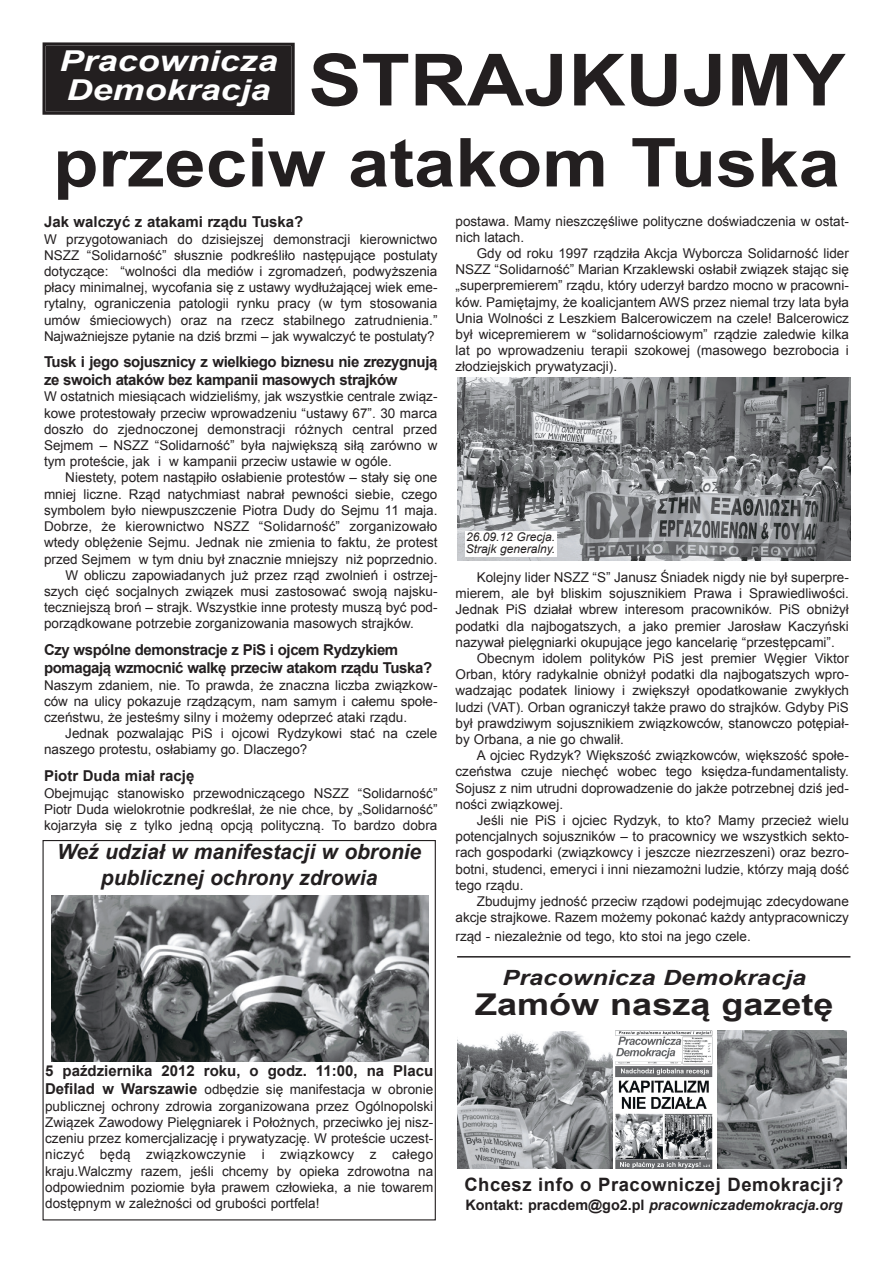
<style>
.page{position:relative;width:893px;height:1263px;background:#fff}
.page>*{position:absolute;margin:0;border:0;box-sizing:border-box;transform-origin:0 0}
.t1{font:700 72px "Arial";color:#231f20;scale:1.1 1}
.t2{font:700 67.5px "Arial";color:#231f20;scale:1.1 1}
.t3{font:700 30px "Arial";color:#231f20;scale:1.2 1}
.t4{font:italic 700 28.8px/28.5px "Arial";color:#fff;scale:1.25 1}
.t5{font:italic 700 21px/25.2px "Arial";color:#231f20;text-align:center}
.t6{font:italic 700 21px "Arial";color:#231f20;scale:1.2 1}
.t7{font:700 18.45px "Arial";letter-spacing:.03em;color:#231f20}
.t8{font:700 15px/18px "Arial";letter-spacing:-.03em;color:#231f20}
.t9{font:700 15px "Arial";color:#231f20}
.t10{font:italic 700 14.4px "Arial";color:#231f20}
.t11{font:13.5px/16.2px "Arial";color:#231f20;text-align:justify}
.t12{font:italic 12px/12px "Arial";color:#231f20}
.s1{font-weight:700;font-size:15px}
.s2{font-style:normal}
</style>
<div class="page">
<img style="left:615px;top:1030px;width:98px;height:139px">
<img style="left:457px;top:1031px;width:156px;height:138px">
<img style="left:718px;top:1031px;width:128px;height:138px">
<div style="left:43px;top:840px;width:393px;height:380px;border:1px solid #231f20"></div>
<img style="left:51px;top:895px;width:378px;height:167px">
<img style="left:457px;top:377px;width:393px;height:183px">
<div style="left:45px;top:45px;width:247px;height:67px;background:#231f20"></div>
<div style="left:42px;top:42px;width:253px;height:73px;border:3px solid #231f20"></div>
<div style="left:465px;top:531px;width:91px;height:26px;background:#fff"></div>
<hr style="left:457px;top:956px;width:393px;height:1px;background:#231f20">
<h3 class="t4" style="left:60px;top:47px;width:176px">Pracownicza<br>Demokracja</h3>
<h1 class="t1" style="left:309px;top:40px;width:490px">STRAJKUJMY</h1>
<h2 class="t2" style="left:53px;top:125px;width:717px">przeciw atakom Tuska</h2>
<p class="t9" style="left:44px;top:213px;width:261px">Jak walczyć z atakami rządu Tuska?</p>
<p class="t11" style="left:44px;top:231px;width:395px">W przygotowaniach do dzisiejszej demonstracji kierownictwo NSZZ “Solidarność” słusznie podkreśliło następujące postulaty dotyczące: “wolności dla mediów i zgromadzeń, podwyższenia płacy minimalnej, wycofania się z ustawy wydłużającej wiek eme&shy;rytalny, ograniczenia patologii rynku pracy (w tym stosowania umów śmieciowych) oraz na rzecz stabilnego zatrudnienia.” Najważniejsze pytanie na dziś brzmi – jak wywalczyć te postulaty?</p>
<p class="t8" style="left:44px;top:352px;width:395px">Tusk i jego sojusznicy z wielkiego biznesu nie zrezygnują ze swoich ataków bez kampanii masowych strajków</p>
<p class="t11" style="left:44px;top:389px;width:395px">W ostatnich miesiącach widzieliśmy, jak wszystkie centrale związ&shy;kowe protestowały przeciw wprowadzeniu “ustawy 67”. 30 marca doszło do zjednoczonej demonstracji różnych central przed Sejmem – NSZZ “Solidarność” była największą siłą zarówno w tym proteście, jak i w kampanii przeciw ustawie w ogóle.</p>
<p class="t11" style="left:65px;top:470px;width:374px">Niestety, potem nastąpiło osłabienie protestów – stały się one</p>
<p class="t11" style="left:44px;top:486px;width:395px">mniej liczne. Rząd natychmiast nabrał pewności siebie, czego</p>
<p class="t11" style="left:44px;top:502px;width:395px">symbolem było niewpuszczenie Piotra Dudy do Sejmu 11 maja.</p>
<p class="t11" style="left:44px;top:518px;width:395px">Dobrze, że kierownictwo NSZZ “Solidarność” zorganizowało</p>
<p class="t11" style="left:44px;top:534px;width:395px">wtedy oblężenie Sejmu. Jednak nie zmienia to faktu, że protest</p>
<p class="t11" style="left:44px;top:551px;width:395px">przed Sejmem w tym dniu był znacznie mniejszy niż poprzednio.</p>
<p class="t11" style="left:65px;top:567px;width:374px">W obliczu zapowiadanych już przez rząd zwolnień i ostrzej-</p>
<p class="t11" style="left:44px;top:583px;width:395px">szych cięć socjalnych związek musi zastosować swoją najsku-</p>
<p class="t11" style="left:44px;top:599px;width:395px">teczniejszą broń – strajk. Wszystkie inne protesty muszą być pod-</p>
<p class="t11" style="left:44px;top:615px;width:371px">porządkowane potrzebie zorganizowania masowych strajków.</p>
<p class="t8" style="left:44px;top:640px;width:390px">Czy wspólne demonstracje z PiS i ojcem Rydzykiem pomagają wzmocnić walkę przeciw atakom rządu Tuska?</p>
<p class="t11" style="left:44px;top:677px;width:395px">Naszym zdaniem, nie. To prawda, że znaczna liczba związkow&shy;ców na ulicy pokazuje rządzącym, nam samym i całemu społe&shy;czeństwu, że jesteśmy silny i możemy odeprzeć ataki rządu.</p>
<p class="t11" style="left:44px;top:725px;width:395px;text-indent:21px">Jednak pozwalając PiS i ojcowi Rydzykowi stać na czele naszego protestu, osłabiamy go. Dlaczego?</p>
<p class="t9" style="left:44px;top:767px;width:152px">Piotr Duda miał rację</p>
<p class="t11" style="left:44px;top:785px;width:395px">Obejmując stanowisko przewodniczącego NSZZ “Solidarność” Piotr Duda wielokrotnie podkreślał, że nie chce, by „Solidarność” kojarzyła się z tylko jedną opcją polityczną. To bardzo dobra</p>
<h3 class="t5" style="left:57px;top:839px;width:366px">Weź udział w manifestacji w obronie publicznej ochrony zdrowia</h3>
<p class="t9" style="left:45px;top:1062px;width:390px">5 października 2012 roku, o godz. 11:00, na Placu</p>
<p class="t11" style="left:45px;top:1081px;width:390px"><span class="s1">Defilad w Warszawie</span> odbędzie się manifestacja w obronie publicznej ochrony zdrowia zorganizowana przez Ogólnopolski Związek Zawodowy Pielęgniarek i Położnych, przeciwko jej nisz&shy;czeniu przez komercjalizację i prywatyzację. W proteście uczest&shy;niczyć będą związkowczynie i związkowcy z całego kraju.Walczmy razem, jeśli chcemy by opieka zdrowotna na odpowiednim poziomie była prawem człowieka, a nie towarem dostępnym w zależności od grubości portfela!</p>
<p class="t11" style="left:455px;top:213px;width:395px">postawa. Mamy nieszczęśliwe polityczne doświadczenia w ostat&shy;nich latach.</p>
<p class="t11" style="left:455px;top:245px;width:395px;text-indent:21px">Gdy od roku 1997 rządziła Akcja Wyborcza Solidarność lider NSZZ “Solidarność” Marian Krzaklewski osłabił związek stając się „superpremierem” rządu, który uderzył bardzo mocno w pracowni&shy;ków. Pamiętajmy, że koalicjantem AWS przez niemal trzy lata była Unia Wolności z Leszkiem Balcerowiczem na czele! Balcerowicz był wicepremierem w “solidarnościowym” rządzie zaledwie kilka lat po wprowadzeniu terapii szokowej (masowego bezrobocia i złodziejskich prywatyzacji).</p>
<p class="t12" style="left:466px;top:531px;width:91px">26.09.12 Grecja.<br>Strajk generalny.</p>
<p class="t11" style="left:455px;top:569px;width:395px;text-indent:21px">Kolejny lider NSZZ “S” Janusz Śniadek nigdy nie był superpre&shy;mierem, ale był bliskim sojusznikiem Prawa i Sprawiedliwości.<br>Jednak PiS działał wbrew interesom pracowników. PiS obniżył podatki dla najbogatszych, a jako premier Jarosław Kaczyński nazywał pielęgniarki okupujące jego kancelarię “przestępcami”.</p>
<p class="t11" style="left:455px;top:650px;width:395px;text-indent:21px">Obecnym idolem polityków PiS jest premier Węgier Viktor Orban, który radykalnie obniżył podatki dla najbogatszych wpro&shy;wadzając podatek liniowy i zwiększył opodatkowanie zwykłych ludzi (VAT). Orban ograniczył także prawo do strajków. Gdyby PiS był prawdziwym sojusznikiem związkowców, stanowczo potępiał&shy;by Orbana, a nie go chwalił.</p>
<p class="t11" style="left:455px;top:747px;width:395px;text-indent:21px">A ojciec Rydzyk? Większość związkowców, większość społe&shy;czeństwa czuje niechęć wobec tego księdza-fundamentalisty.<br>Sojusz z nim utrudni doprowadzenie do jakże potrzebnej dziś jed&shy;ności związkowej.</p>
<p class="t11" style="left:455px;top:812px;width:395px;text-indent:21px">Jeśli nie PiS i ojciec Rydzyk, to kto? Mamy przecież wielu potencjalnych sojuszników – to pracownicy we wszystkich sekto&shy;rach gospodarki (związkowcy i jeszcze niezrzeszeni) oraz bezro&shy;botni, studenci, emeryci i inni niezamożni ludzie, którzy mają dość tego rządu.</p>
<p class="t11" style="left:455px;top:893px;width:395px;text-align:right">Zbudujmy jedność przeciw rządowi podejmując zdecydowane akcje strajkowe. Razem możemy pokonać każdy antypracowniczy</p>
<p class="t11" style="left:455px;top:928px;width:297px">rząd - niezależnie od tego, kto stoi na jego czele.</p>
<h3 class="t6" style="left:503px;top:966px;width:254px">Pracownicza Demokracja</h3>
<h3 class="t3" style="left:475px;top:988px;width:300px">Zamów naszą gazetę</h3>
<h3 class="t7" style="left:464px;top:1174px;width:381px">Chcesz info o Pracowniczej Demokracji?</h3>
<p class="t10" style="left:465px;top:1197px;width:379px"><span class="s2">Kontakt: pracdem@go2.pl</span> pracowniczademokracja.org</p>
</div>
